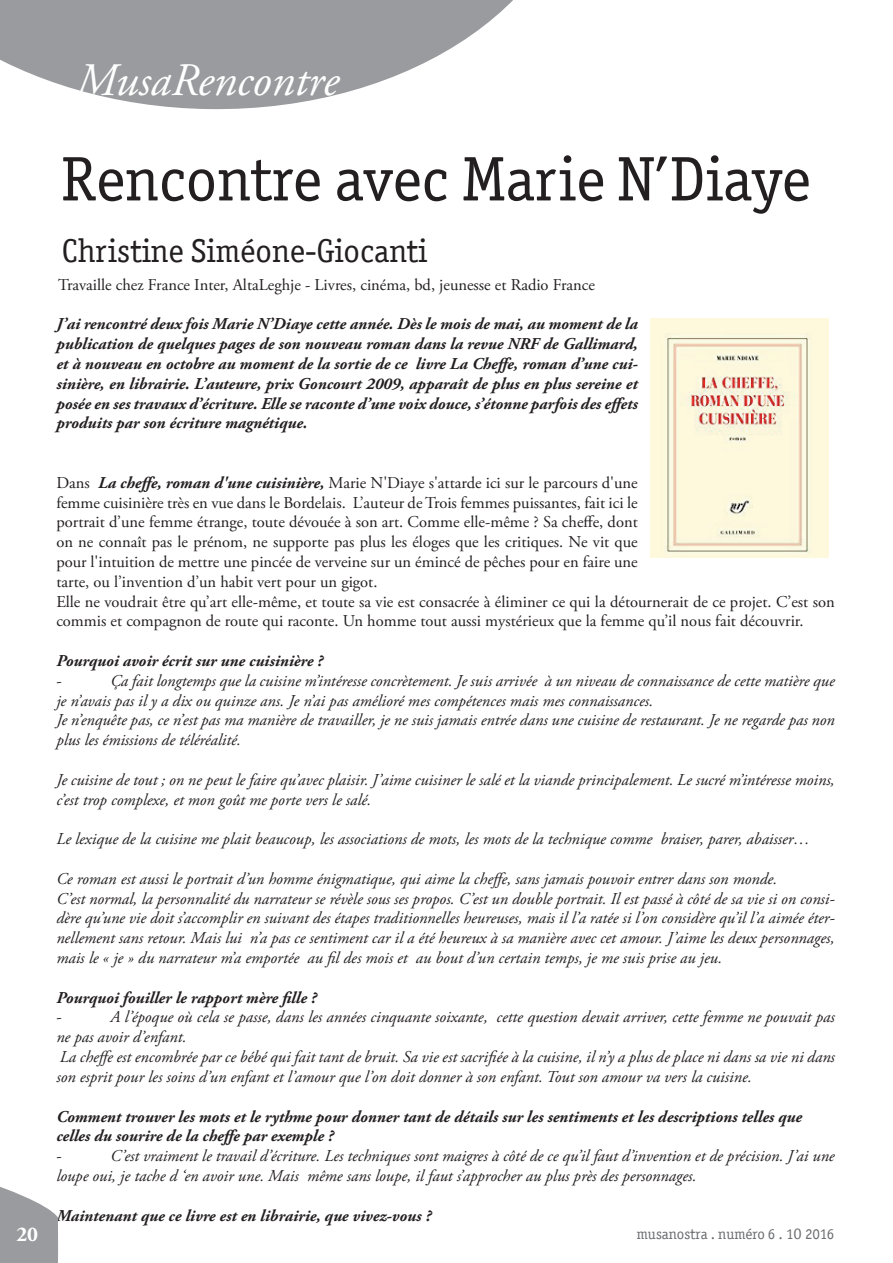
<style>
.page{position:relative;width:893px;height:1263px;background:#fff}
.page>*{position:absolute;margin:0;border:0;box-sizing:border-box;transform-origin:0 0}
.t1{font:63px "Officina Ser ITC";color:#231f20}
.t2{font:italic 46.5px "Adobe Garamond Pro";color:#fff}
.t3{font:33px "Officina Ser ITC";color:#231f20}
.t4{font:700 21px "Adobe Garamond Pro";color:#fff}
.t5{font:italic 16.5px/19.8px "Adobe Garamond Pro";color:#231f20}
.t6{font:16.5px/19.8px "Adobe Garamond Pro";color:#231f20}
.t7{font:italic 700 16.5px/19.8px "Adobe Garamond Pro";color:#231f20;text-align:justify}
.t8{font:15px "Officina Ser ITC";color:#6c6d70}
.s1{font-weight:700;font-style:italic}
</style>
<div class="page">
<svg style="left:0;top:0;width:513px;height:110px;fill:#999b9e"></svg>
<img style="left:651px;top:318px;width:177px;height:240px">
<svg style="left:0;top:1187px;width:58px;height:76px"></svg>
<h2 class="t2" style="left:76px;top:52px;width:264px">MusaRencontre</h2>
<h1 class="t1" style="left:61px;top:143px;width:751px">Rencontre avec Marie N’Diaye</h1>
<h3 class="t3" style="left:62px;top:232px;width:367px">Christine Siméone-Giocanti</h3>
<p class="t6" style="left:58px;top:276px;width:538px">Travaille chez France Inter, AltaLeghje - Livres, cinéma, bd, jeunesse et Radio France</p>
<p class="t7" style="left:56px;top:315px;width:583px">J’ai rencontré deux fois Marie N’Diaye cette année. Dès le mois de mai, au moment de la publication de quelques pages de son nouveau roman dans la revue NRF de Gallimard, et à nouveau en octobre au moment de la sortie de ce livre La Cheffe, roman d’une cui&shy;sinière, en librairie. L’auteure, prix Goncourt 2009, apparaît de plus en plus sereine et posée en ses travaux d’écriture. Elle se raconte d’une voix douce, s’étonne parfois des effets produits par son écriture magnétique.</p>
<p class="t6" style="left:56px;top:473px;width:780px">Dans <span class="s1">La cheffe, roman d'une cuisinière,</span> Marie N'Diaye s'attarde ici sur le parcours d'une<br>femme cuisinière très en vue dans le Bordelais. L’auteur de Trois femmes puissantes, fait ici le<br>portrait d’une femme étrange, toute dévouée à son art. Comme elle-même ? Sa cheffe, dont<br>on ne connaît pas le prénom, ne supporte pas plus les éloges que les critiques. Ne vit que<br>pour l'intuition de mettre une pincée de verveine sur un émincé de pêches pour en faire une<br>tarte, ou l’invention d’un habit vert pour un gigot.<br>Elle ne voudrait être qu’art elle-même, et toute sa vie est consacrée à éliminer ce qui la détournerait de ce projet. C’est son commis et compagnon de route qui raconte. Un homme tout aussi mystérieux que la femme qu’il nous fait découvrir.</p>
<p class="t7" style="left:56px;top:651px;width:268px">Pourquoi avoir écrit sur une cuisinière ?</p>
<p class="t6" style="left:56px;top:671px;width:7px">-</p>
<p class="t5" style="left:56px;top:671px;width:780px;text-indent:54px">Ça fait longtemps que la cuisine m’intéresse concrètement. Je suis arrivée à un niveau de connaissance de cette matière que je n’avais pas il y a dix ou quinze ans. Je n’ai pas amélioré mes compétences mais mes connaissances.<br>Je n’enquête pas, ce n’est pas ma manière de travailler, je ne suis jamais entrée dans une cuisine de restaurant. Je ne regarde pas non plus les émissions de téléréalité.</p>
<p class="t5" style="left:56px;top:770px;width:780px">Je cuisine de tout ; on ne peut le faire qu’avec plaisir. J’aime cuisiner le salé et la viande principalement. Le sucré m’intéresse moins, c’est trop complexe, et mon goût me porte vers le salé.</p>
<p class="t5" style="left:56px;top:829px;width:755px">Le lexique de la cuisine me plait beaucoup, les associations de mots, les mots de la technique comme braiser, parer, abaisser…</p>
<p class="t5" style="left:56px;top:869px;width:780px">Ce roman est aussi le portrait d’un homme énigmatique, qui aime la cheffe, sans jamais pouvoir entrer dans son monde.<br>C’est normal, la personnalité du narrateur se révèle sous ses propos. C’est un double portrait. Il est passé à côté de sa vie si on consi&shy;dère qu’une vie doit s’accomplir en suivant des étapes traditionnelles heureuses, mais il l’a ratée si l’on considère qu’il l’a aimée éter&shy;nellement sans retour. Mais lui n’a pas ce sentiment car il a été heureux à sa manière avec cet amour. J’aime les deux personnages, mais le « je » du narrateur m’a emportée au fil des mois et au bout d’un certain temps, je me suis prise au jeu.</p>
<p class="t7" style="left:56px;top:988px;width:262px">Pourquoi fouiller le rapport mère fille ?</p>
<p class="t6" style="left:56px;top:1008px;width:7px">-</p>
<p class="t5" style="left:56px;top:1008px;width:780px;text-indent:54px">A l’époque où cela se passe, dans les années cinquante soixante, cette question devait arriver, cette femme ne pouvait pas ne pas avoir d’enfant.<br>La cheffe est encombrée par ce bébé qui fait tant de bruit. Sa vie est sacrifiée à la cuisine, il n’y a plus de place ni dans sa vie ni dans son esprit pour les soins d’un enfant et l’amour que l’on doit donner à son enfant. Tout son amour va vers la cuisine.</p>
<p class="t7" style="left:56px;top:1107px;width:747px">Comment trouver les mots et le rythme pour donner tant de détails sur les sentiments et les descriptions telles que celles du sourire de la cheffe par exemple ?</p>
<p class="t6" style="left:56px;top:1146px;width:7px">-</p>
<p class="t5" style="left:56px;top:1146px;width:780px;text-indent:54px">C’est vraiment le travail d’écriture. Les techniques sont maigres à côté de ce qu’il faut d’invention et de précision. J’ai une loupe oui, je tache d ‘en avoir une. Mais même sans loupe, il faut s’approcher au plus près des personnages.</p>
<p class="t7" style="left:56px;top:1206px;width:376px">Maintenant que ce livre est en librairie, que vivez-vous ?</p>
<p class="t4" style="left:16px;top:1222px;width:23px">20</p>
<p class="t8" style="left:637px;top:1225px;width:199px">musanostra . numéro 6 . 1O 2016</p>
</div>
